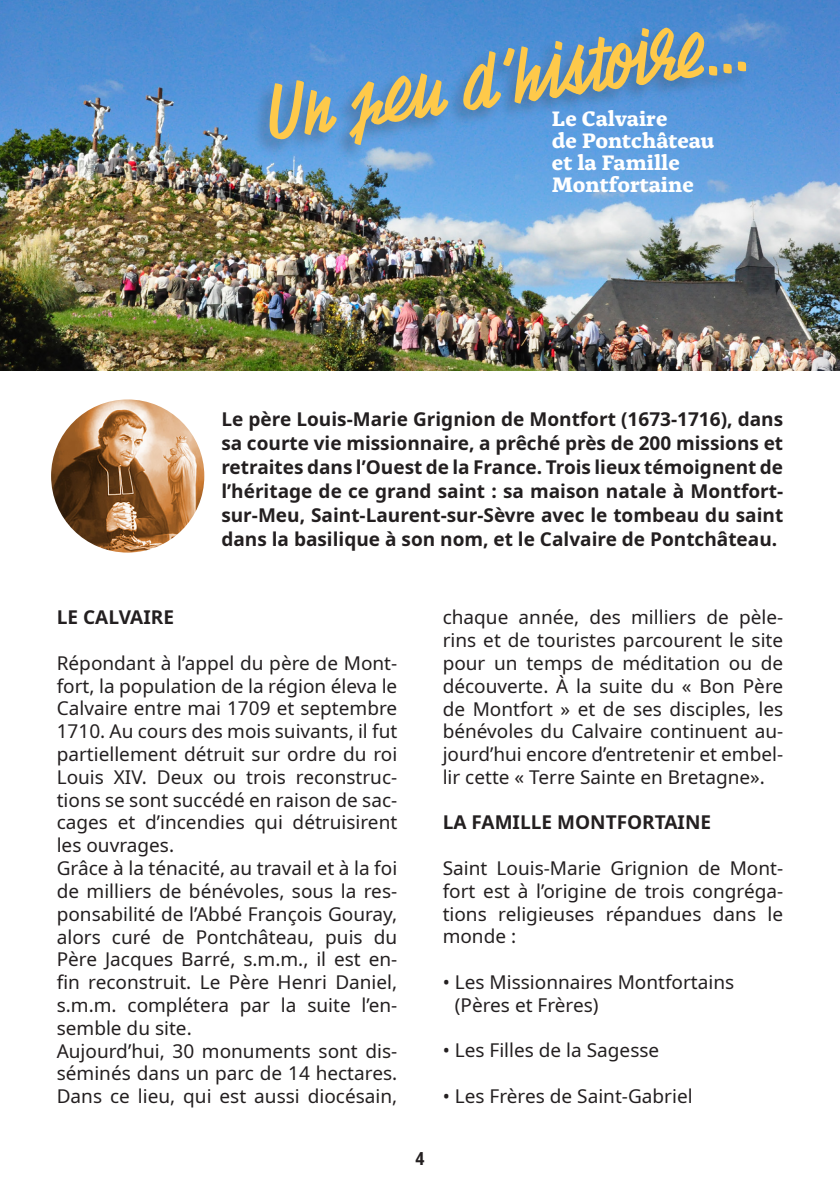
<style>
.page{position:relative;width:840px;height:1191px;background:#fff}
.page>*{position:absolute;margin:0;border:0;box-sizing:border-box;transform-origin:0 0}
.t1{font:72.8px "Chaumont Script";color:#fec94a}
.titre_H2{font:700 22px/22px "Alda OTCEV";color:#fff}
.texte_9_5{font:19px/22.8px "Noto Sans";color:#231f20;text-align:justify}
.texte_9_5-2{font:700 19px/24px "Noto Sans";color:#231f20;text-align:justify}
.t2{font:700 condensed 18px "Noto Sans";color:#231f20}
</style>
<div class="page">
<img style="left:0;top:0;width:839px;height:370px">
<img style="left:51px;top:399px;width:153px;height:153px;border-radius:77px">
<div style="left:251px;top:26px;width:497px;height:138px;background:#231f20;opacity:.27"></div>
<p class="t1" style="left:259px;top:64px;width:489px;rotate:-8deg">Un peu d’histoire…</p>
<p class="titre_H2" style="left:551px;top:105px;width:117px">Le Calvaire</p>
<p class="titre_H2" style="left:551px;top:127px;width:164px">de Pontchâteau et la Famille<br>Montfortaine</p>
<p class="texte_9_5-2" style="left:221px;top:408px;width:563px">Le père Louis-Marie Grignion de Montfort (1673-1716), dans sa courte vie missionnaire, a prêché près de 200 missions et retraites dans l’Ouest de la France. Trois lieux témoignent de l’héritage de ce grand saint : sa maison natale à Montfort&shy;sur-Meu, Saint-Laurent-sur-Sèvre avec le tombeau du saint dans la basilique à son nom, et le Calvaire de Pontchâteau.</p>
<p class="texte_9_5-2" style="left:57px;top:606px;width:119px">LE CALVAIRE</p>
<p class="texte_9_5" style="left:57px;top:652px;width:342px">Répondant à l’appel du père de Mont&shy;fort, la population de la région éleva le Calvaire entre mai 1709 et septembre 1710. Au cours des mois suivants, il fut partiellement détruit sur ordre du roi Louis XIV. Deux ou trois reconstruc&shy;tions se sont succédé en raison de sac&shy;cages et d’incendies qui détruisirent les ouvrages.</p>
<p class="texte_9_5" style="left:57px;top:857px;width:342px">Grâce à la ténacité, au travail et à la foi de milliers de bénévoles, sous la res&shy;ponsabilité de l’Abbé François Gouray, alors curé de Pontchâteau, puis du Père Jacques Barré, s.m.m., il est en&shy;fin reconstruit. Le Père Henri Daniel, s.m.m. complétera par la suite l’en&shy;semble du site.</p>
<p class="texte_9_5" style="left:57px;top:1039px;width:342px">Aujourd’hui, 30 monuments sont dis&shy;séminés dans un parc de 14 hectares.<br>Dans ce lieu, qui est aussi diocésain,</p>
<p class="texte_9_5" style="left:442px;top:606px;width:342px">chaque année, des milliers de pèle&shy;rins et de touristes parcourent le site pour un temps de méditation ou de découverte. À la suite du « Bon Père de Montfort » et de ses disciples, les bénévoles du Calvaire continuent au&shy;jourd’hui encore d’entretenir et embel&shy;lir cette « Terre Sainte en Bretagne».</p>
<p class="texte_9_5-2" style="left:442px;top:811px;width:270px">LA FAMILLE MONTFORTAINE</p>
<p class="texte_9_5" style="left:442px;top:857px;width:342px">Saint Louis-Marie Grignion de Mont&shy;fort est à l’origine de trois congréga&shy;tions religieuses répandues dans le monde :</p>
<p class="texte_9_5" style="left:454px;top:971px;width:281px;text-indent:-12px">• Les Missionnaires Montfortains (Pères et Frères)</p>
<p class="texte_9_5" style="left:442px;top:1039px;width:218px">• Les Filles de la Sagesse</p>
<p class="texte_9_5" style="left:442px;top:1084px;width:251px">• Les Frères de Saint-Gabriel</p>
<p class="t2" style="left:415px;top:1145px;width:10px">4</p>
</div>
